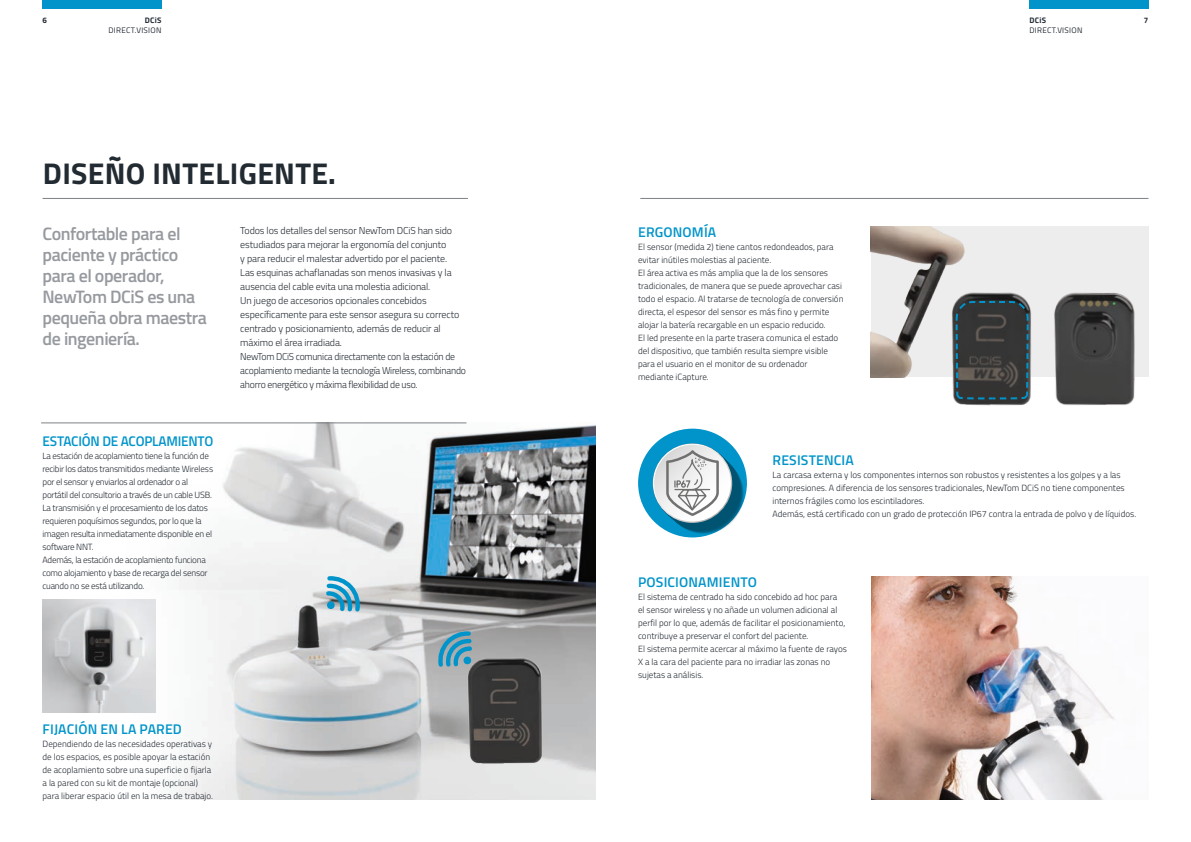
<style>
.page{position:relative;width:1191px;height:842px;background:#fff}
.page>*{position:absolute;margin:0;border:0;box-sizing:border-box;transform-origin:0 0}
.t1{font:700 30px "Titillium";letter-spacing:.01em;color:#222a32}
.t2{font:600 18px/21px "Titillium";letter-spacing:-.025em;color:#96999e}
.t3{font:600 14px "Titillium";letter-spacing:.01em;color:#0094ca}
.t4{font:600 14px "Titillium";letter-spacing:-.015em;color:#0094ca}
.t5{font:300 10px/14px "Titillium";letter-spacing:-.01em;color:#222a32}
.t6{font:300 9px/13px "Titillium";color:#222a32}
.t7{font:300 9px/13px "Titillium";letter-spacing:-.025em;color:#222a32}
.t8{font:8px "Titillium";letter-spacing:.04em;color:#222a32}
.t9{font:700 8px "Titillium";letter-spacing:.035em;color:#222a32}
</style>
<div class="page">
<hr style="left:43px;top:198px;width:425px;height:1px;background:#7d8186">
<div style="left:43px;top:0;width:119px;height:9px;background:#0094ca"></div>
<img style="left:177px;top:423px;width:418px;height:376px">
<hr style="left:640px;top:198px;width:508px;height:1px;background:#7d8186">
<div style="left:1029px;top:0;width:119px;height:9px;background:#0094ca"></div>
<hr style="left:41px;top:423px;width:425px;height:1px;background:#7d8186">
<img style="left:43px;top:599px;width:113px;height:114px">
<div style="left:870px;top:227px;width:278px;height:150px;background:#ededed"></div>
<img style="left:870px;top:227px;width:95px;height:150px">
<img style="left:1054px;top:271px;width:95px;height:134px">
<img style="left:931px;top:276px;width:101px;height:130px">
<svg style="left:954px;top:300px;width:75px;height:101px;background:#383e40"></svg>
<svg style="left:638px;top:429px;width:109px;height:108px;background:#0283b2"></svg>
<svg style="left:653px;top:443px;width:79px;height:80px"></svg>
<svg style="left:654px;top:445px;width:77px;height:77px"></svg>
<svg style="left:665px;top:443px;width:55px;height:74px"></svg>
<img style="left:449px;top:643px;width:110px;height:135px">
<svg style="left:437px;top:629px;width:37px;height:41px;background:#6ba1b5"></svg>
<svg style="left:324px;top:574px;width:37px;height:40px"></svg>
<img style="left:871px;top:576px;width:244px;height:223px">
<p class="t9" style="left:43px;top:14px;width:6px">6</p>
<p class="t9" style="left:1029px;top:14px;width:18px">DCiS</p>
<p class="t8" style="left:1029px;top:24px;width:55px">DIRECT.VISION</p>
<p class="t9" style="left:145px;top:14px;width:18px">DCiS</p>
<p class="t8" style="left:108px;top:24px;width:55px">DIRECT.VISION</p>
<p class="t9" style="left:1144px;top:14px;width:6px">7</p>
<h1 class="t1" style="left:43px;top:151px;width:294px">DISEÑO INTELIGENTE.</h1>
<h2 class="t2" style="left:43px;top:223px;width:166px">Confortable para el paciente y práctico para el operador,<br>NewTom DCiS es una pequeña obra maestra de ingeniería.</h2>
<p class="t5" style="left:240px;top:223px;width:227px">Todos los detalles del sensor NewTom DCiS han sido estudiados para mejorar la ergonomía del conjunto<br>y para reducir el malestar advertido por el paciente.<br>Las esquinas achaflanadas son menos invasivas y la ausencia del cable evita una molestia adicional.<br>Un juego de accesorios opcionales concebidos específicamente para este sensor asegura su correcto centrado y posicionamiento, además de reducir al máximo el área irradiada.<br>NewTom DCiS comunica directamente con la estación de acoplamiento mediante la tecnología Wireless, combinando ahorro energético y máxima flexibilidad de uso.</p>
<h3 class="t4" style="left:43px;top:431px;width:172px">ESTACIÓN DE ACOPLAMIENTO</h3>
<p class="t7" style="left:43px;top:449px;width:172px">La estación de acoplamiento tiene la función de recibir los datos transmitidos mediante Wireless por el sensor y enviarlos al ordenador o al portátil del consultorio a través de un cable USB.<br>La transmisión y el procesamiento de los datos requieren poquísimos segundos, por lo que la imagen resulta inmediatamente disponible en el software NNT.<br>Además, la estación de acoplamiento funciona como alojamiento y base de recarga del sensor cuando no se está utilizando.</p>
<h3 class="t3" style="left:43px;top:719px;width:141px">FIJACIÓN EN LA PARED</h3>
<p class="t6" style="left:43px;top:737px;width:172px">Dependiendo de las necesidades operativas y de los espacios, es posible apoyar la estación de acoplamiento sobre una superficie o fijarla a la pared con su kit de montaje (opcional) para liberar espacio útil en la mesa de trabajo.</p>
<h3 class="t3" style="left:638px;top:222px;width:80px">ERGONOMÍA</h3>
<p class="t6" style="left:638px;top:240px;width:207px">El sensor (medida 2) tiene cantos redondeados, para evitar inútiles molestias al paciente.<br>El área activa es más amplia que la de los sensores tradicionales, de manera que se puede aprovechar casi todo el espacio. Al tratarse de tecnología de conversión directa, el espesor del sensor es más fino y permite alojar la batería recargable en un espacio reducido.<br>El led presente en la parte trasera comunica el estado del dispositivo, que también resulta siempre visible para el usuario en el monitor de su ordenador mediante iCapture.</p>
<h3 class="t3" style="left:772px;top:450px;width:83px">RESISTENCIA</h3>
<p class="t6" style="left:772px;top:468px;width:365px">La carcasa externa y los componentes internos son robustos y resistentes a los golpes y a las compresiones. A diferencia de los sensores tradicionales, NewTom DCiS no tiene componentes internos frágiles como los escintiladores.<br>Además, está certificado con un grado de protección IP67 contra la entrada de polvo y de líquidos.</p>
<h3 class="t3" style="left:638px;top:571px;width:120px">POSICIONAMIENTO</h3>
<p class="t6" style="left:638px;top:589px;width:210px">El sistema de centrado ha sido concebido ad hoc para<br>el sensor wireless y no añade un volumen adicional al perfil por lo que, además de facilitar el posicionamiento, contribuye a preservar el confort del paciente.<br>El sistema permite acercar al máximo la fuente de rayos X a la cara del paciente para no irradiar las zonas no sujetas a análisis.</p>
</div>
